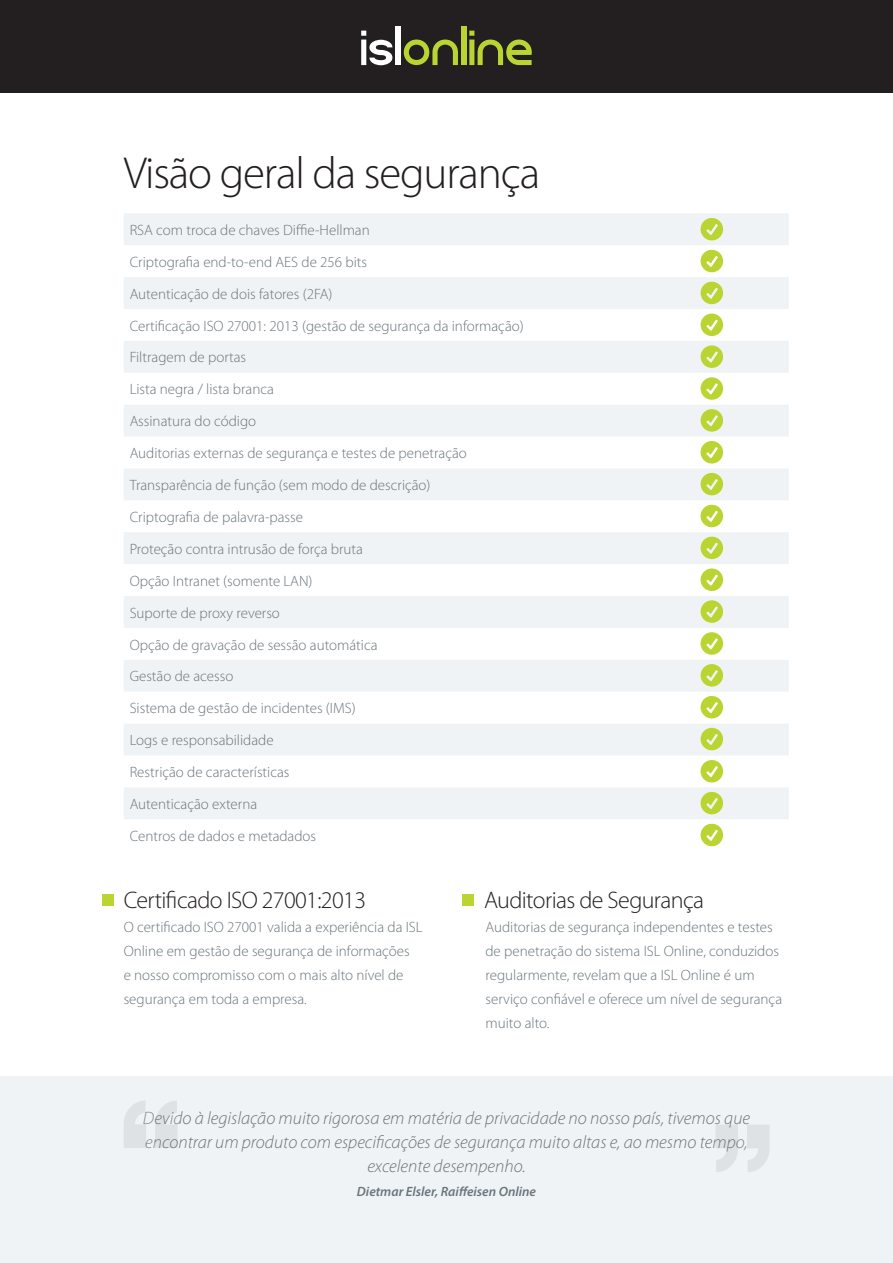
<style>
.page{position:relative;width:893px;height:1263px;background:#fff}
.page>*{position:absolute;margin:0;border:0;box-sizing:border-box;transform-origin:0 0}
.Heading1{font:300 45px "Myriad Pro";letter-spacing:-.025em;color:#231f20}
.Heading3{font:300 24px "Myriad Pro";letter-spacing:-.025em;color:#231f20}
.t1{font:italic 300 18px/24px "Myriad Pro";color:#6a757b;text-align:center}
.t2{font:300 15px/24px "Myriad Pro";color:#6a757b}
.t3{font:italic 600 13.5px "Myriad Pro";color:#6a757b}
</style>
<div class="page">
<div style="left:0;top:1076px;width:893px;height:187px;background:#f0f3f6"></div>
<svg style="left:124px;top:1101px;width:22px;height:47px"></svg>
<svg style="left:155px;top:1101px;width:22px;height:47px"></svg>
<svg style="left:747px;top:1125px;width:23px;height:47px"></svg>
<svg style="left:716px;top:1125px;width:22px;height:47px"></svg>
<div style="left:0;top:0;width:893px;height:92px;background:#231f20"></div>
<svg style="left:361px;top:31px;width:31px;height:34px"></svg>
<div style="left:396px;top:27px;width:5px;height:38px;background:#fff"></div>
<svg style="left:404px;top:40px;width:54px;height:25px"></svg>
<div style="left:461px;top:27px;width:5px;height:38px;background:#bad432"></div>
<svg style="left:469px;top:31px;width:63px;height:34px"></svg>
<div style="left:102px;top:894px;width:12px;height:11px;background:#bad432"></div>
<div style="left:463px;top:894px;width:11px;height:11px;background:#bad432"></div>
<svg style="left:124px;top:213px;width:665px;height:606px;fill:#f0f3f6"></svg>
<svg style="left:701px;top:218px;width:22px;height:22px"></svg>
<svg style="left:701px;top:441px;width:22px;height:22px"></svg>
<svg style="left:701px;top:250px;width:22px;height:22px"></svg>
<svg style="left:701px;top:473px;width:22px;height:22px"></svg>
<svg style="left:701px;top:282px;width:22px;height:22px"></svg>
<svg style="left:701px;top:505px;width:22px;height:22px"></svg>
<svg style="left:701px;top:314px;width:22px;height:22px"></svg>
<svg style="left:701px;top:537px;width:22px;height:22px"></svg>
<svg style="left:701px;top:345px;width:22px;height:23px"></svg>
<svg style="left:701px;top:568px;width:22px;height:23px"></svg>
<svg style="left:701px;top:377px;width:22px;height:23px"></svg>
<svg style="left:701px;top:600px;width:22px;height:23px"></svg>
<svg style="left:701px;top:409px;width:22px;height:23px"></svg>
<svg style="left:701px;top:632px;width:22px;height:23px"></svg>
<svg style="left:701px;top:664px;width:22px;height:23px"></svg>
<svg style="left:701px;top:696px;width:22px;height:22px"></svg>
<svg style="left:701px;top:760px;width:22px;height:22px"></svg>
<svg style="left:701px;top:728px;width:22px;height:22px"></svg>
<svg style="left:701px;top:792px;width:22px;height:22px"></svg>
<svg style="left:701px;top:824px;width:22px;height:22px"></svg>
<p class="Heading1" style="left:124px;top:148px;width:418px">Visão geral da segurança</p>
<p class="t2" style="left:130px;top:218px;width:242px">RSA com troca de chaves Diffie-Hellman</p>
<p class="t2" style="left:130px;top:250px;width:239px">Criptografia end-to-end AES de 256 bits</p>
<p class="t2" style="left:130px;top:282px;width:204px">Autenticação de dois fatores (2FA)</p>
<p class="t2" style="left:130px;top:314px;width:396px">Certificação ISO 27001: 2013 (gestão de segurança da informação)</p>
<p class="t2" style="left:130px;top:346px;width:118px">Filtragem de portas</p>
<p class="t2" style="left:130px;top:378px;width:146px">Lista negra / lista branca</p>
<p class="t2" style="left:130px;top:409px;width:128px">Assinatura do código</p>
<p class="t2" style="left:130px;top:441px;width:339px">Auditorias externas de segurança e testes de penetração</p>
<p class="t2" style="left:130px;top:473px;width:302px">Transparência de função (sem modo de descrição)</p>
<p class="t2" style="left:130px;top:505px;width:175px">Criptografia de palavra-passe</p>
<p class="t2" style="left:130px;top:537px;width:235px">Proteção contra intrusão de força bruta</p>
<p class="t2" style="left:130px;top:569px;width:184px">Opção Intranet (somente LAN)</p>
<p class="t2" style="left:130px;top:601px;width:152px">Suporte de proxy reverso</p>
<p class="t2" style="left:130px;top:633px;width:249px">Opção de gravação de sessão automática</p>
<p class="t2" style="left:130px;top:665px;width:105px">Gestão de acesso</p>
<p class="t2" style="left:130px;top:696px;width:227px">Sistema de gestão de incidentes (IMS)</p>
<p class="t2" style="left:130px;top:728px;width:146px">Logs e responsabilidade</p>
<p class="t2" style="left:130px;top:760px;width:161px">Restrição de características</p>
<p class="t2" style="left:130px;top:792px;width:129px">Autenticação externa</p>
<p class="t2" style="left:130px;top:824px;width:188px">Centros de dados e metadados</p>
<p class="Heading3" style="left:124px;top:887px;width:244px">Certificado ISO 27001:2013</p>
<p class="t2" style="left:124px;top:915px;width:300px">O certificado ISO 27001 valida a experiência da ISL Online em gestão de segurança de informações<br>e nosso compromisso com o mais alto nível de segurança em toda a empresa.</p>
<p class="Heading3" style="left:484px;top:887px;width:221px">Auditorias de Segurança</p>
<p class="t2" style="left:485px;top:915px;width:298px">Auditorias de segurança independentes e testes de penetração do sistema ISL Online, conduzidos regularmente, revelam que a ISL Online é um serviço confiável e oferece um nível de segurança muito alto.</p>
<p class="t1" style="left:143px;top:1106px;width:609px">Devido à legislação muito rigorosa em matéria de privacidade no nosso país, tivemos que encontrar um produto com especificações de segurança muito altas e, ao mesmo tempo, excelente desempenho.</p>
<p class="t3" style="left:357px;top:1182px;width:181px">Dietmar Elsler, Raiffeisen Online</p>
</div>
